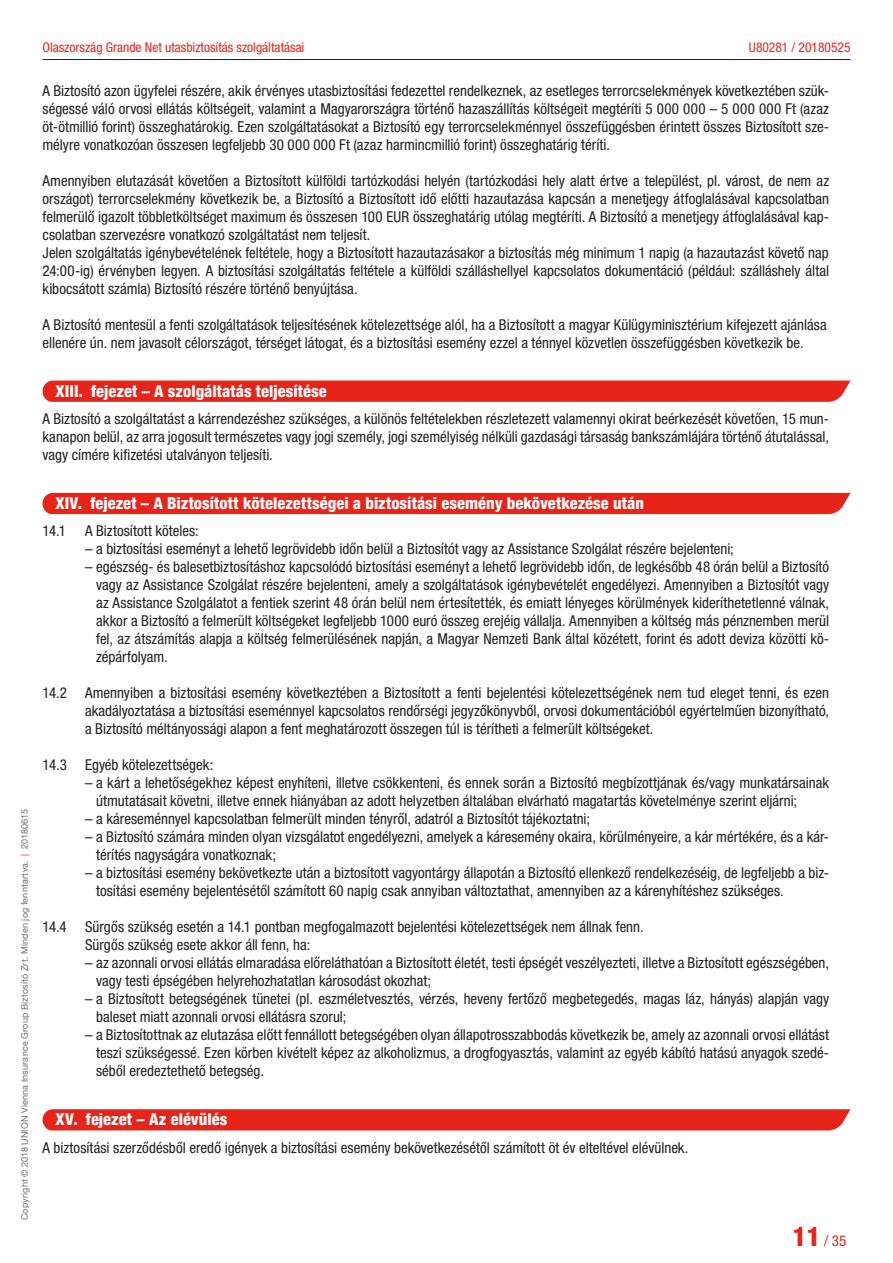
<style>
.page{position:relative;width:893px;height:1263px;background:#fff}
.page>*{position:absolute;margin:0;border:0;box-sizing:border-box;transform-origin:0 0}
.t1{font:800 condensed 16.5px "Helvetica Neue LT Pro";letter-spacing:.005em;color:#fff}
.t2{font:condensed 15px/18px "Helvetica Neue LT Pro";color:#231f20}
.t3{font:condensed 15px "Helvetica Neue LT Pro";color:#e72419}
.t4{font:condensed 13.5px "Helvetica Neue LT Pro";color:#e72419}
.t5{font:9px "Helvetica Neue LT Pro";letter-spacing:.02em;color:#6c6d70}
.s1{color:#e72419}
.s2{font-weight:800;font-size:27px}
</style>
<div class="page">
<hr style="left:43px;top:59px;width:807px;height:1px;background:#231f20">
<div style="left:42px;top:381px;width:808px;height:21px;background:#e72419"></div>
<div style="left:42px;top:493px;width:808px;height:21px;background:#e72419"></div>
<div style="left:42px;top:1109px;width:808px;height:21px;background:#e72419"></div>
<p class="t5" style="left:19px;top:1220px;width:413px;rotate:-90deg">Copyright © 2018 UNION Vienna Insurance Group Biztosító Zrt. Minden jog fenntartva. <span class="s1">|</span> 20180615</p>
<p class="t4" style="left:43px;top:40px;width:263px">Olaszország Grande Net utasbiztosítás szolgáltatásai</p>
<p class="t4" style="left:749px;top:40px;width:103px">U80281 / 20180525</p>
<p class="t2" style="left:43px;top:81px;width:788px;text-align:justify">A Biztosító azon ügyfelei részére, akik érvényes utasbiztosítási fedezettel rendelkeznek, az esetleges terrorcselekmények következtében szük&shy;ségessé váló orvosi ellátás költségeit, valamint a Magyarországra történő hazaszállítás költségeit megtéríti 5 000 000 – 5 000 000 Ft (azaz öt-ötmillió forint) összeghatárokig. Ezen szolgáltatásokat a Biztosító egy terrorcselekménnyel összefüggésben érintett összes Biztosított sze&shy;mélyre vonatkozóan összesen legfeljebb 30 000 000 Ft (azaz harmincmillió forint) összeghatárig téríti.</p>
<p class="t2" style="left:43px;top:171px;width:788px">Amennyiben elutazását követően a Biztosított külföldi tartózkodási helyén (tartózkodási hely alatt értve a települést, pl. várost, de nem az országot) terrorcselekmény következik be, a Biztosító a Biztosított idő előtti hazautazása kapcsán a menetjegy átfoglalásával kapcsolatban felmerülő igazolt többletköltséget maximum és összesen 100 EUR összeghatárig utólag megtéríti. A Biztosító a menetjegy átfoglalásával kap&shy;csolatban szervezésre vonatkozó szolgáltatást nem teljesít.<br>Jelen szolgáltatás igénybevételének feltétele, hogy a Biztosított hazautazásakor a biztosítás még minimum 1 napig (a hazautazást követő nap 24:00-ig) érvényben legyen. A biztosítási szolgáltatás feltétele a külföldi szálláshellyel kapcsolatos dokumentáció (például: szálláshely által kibocsátott számla) Biztosító részére történő benyújtása.</p>
<p class="t2" style="left:43px;top:315px;width:786px">A Biztosító mentesül a fenti szolgáltatások teljesítésének kötelezettsége alól, ha a Biztosított a magyar Külügyminisztérium kifejezett ajánlása ellenére ún. nem javasolt célországot, térséget látogat, és a biztosítási esemény ezzel a ténnyel közvetlen összefüggésben következik be.</p>
<p class="t1" style="left:56px;top:381px;width:273px">XIII. fejezet – A szolgáltatás teljesítése</p>
<p class="t2" style="left:43px;top:410px;width:788px;text-align:justify">A Biztosító a szolgáltatást a kárrendezéshez szükséges, a különös feltételekben részletezett valamennyi okirat beérkezését követően, 15 mun&shy;kanapon belül, az arra jogosult természetes vagy jogi személy, jogi személyiség nélküli gazdasági társaság bankszámlájára történő átutalással, vagy címére kifizetési utalványon teljesíti.</p>
<p class="t1" style="left:56px;top:493px;width:590px">XIV. fejezet – A Biztosított kötelezettségei a biztosítási esemény bekövetkezése után</p>
<p class="t2" style="left:43px;top:522px;width:25px">14.1</p>
<p class="t2" style="left:85px;top:522px;width:115px">A Biztosított köteles:</p>
<p class="t2" style="left:85px;top:540px;width:650px">– a biztosítási eseményt a lehető legrövidebb időn belül a Biztosítót vagy az Assistance Szolgálat részére bejelenteni;</p>
<p class="t2" style="left:96px;top:558px;width:735px;text-align:justify;text-indent:-11px">– egészség- és balesetbiztosításhoz kapcsolódó biztosítási eseményt a lehető legrövidebb időn, de legkésőbb 48 órán belül a Biztosító vagy az Assistance Szolgálat részére bejelenteni, amely a szolgáltatások igénybevételét engedélyezi. Amennyiben a Biztosítót vagy az Assistance Szolgálatot a fentiek szerint 48 órán belül nem értesítették, és emiatt lényeges körülmények kideríthetetlenné válnak, akkor a Biztosító a felmerült költségeket legfeljebb 1000 euró összeg erejéig vállalja. Amennyiben a költség más pénznemben merül fel, az átszámítás alapja a költség felmerülésének napján, a Magyar Nemzeti Bank által közétett, forint és adott deviza közötti kö&shy;zépárfolyam.</p>
<p class="t2" style="left:85px;top:684px;width:746px;text-align:justify;text-indent:-43px">14.2 Amennyiben a biztosítási esemény következtében a Biztosított a fenti bejelentési kötelezettségének nem tud eleget tenni, és ezen akadályoztatása a biztosítási eseménnyel kapcsolatos rendőrségi jegyzőkönyvből, orvosi dokumentációból egyértelműen bizonyítható, a Biztosító méltányossági alapon a fent meghatározott összegen túl is térítheti a felmerült költségeket.</p>
<p class="t2" style="left:43px;top:756px;width:172px">14.3 Egyéb kötelezettségek:</p>
<p class="t2" style="left:96px;top:774px;width:734px;text-indent:-11px">– a kárt a lehetőségekhez képest enyhíteni, illetve csökkenteni, és ennek során a Biztosító megbízottjának és/vagy munkatársainak útmutatásait követni, illetve ennek hiányában az adott helyzetben általában elvárható magatartás követelménye szerint eljárni;</p>
<p class="t2" style="left:85px;top:810px;width:506px">– a káreseménnyel kapcsolatban felmerült minden tényről, adatról a Biztosítót tájékoztatni;</p>
<p class="t2" style="left:96px;top:828px;width:733px;text-indent:-11px">– a Biztosító számára minden olyan vizsgálatot engedélyezni, amelyek a káresemény okaira, körülményeire, a kár mértékére, és a kár&shy;térítés nagyságára vonatkoznak;</p>
<p class="t2" style="left:96px;top:864px;width:733px;text-indent:-11px">– a biztosítási esemény bekövetkezte után a biztosított vagyontárgy állapotán a Biztosító ellenkező rendelkezéséig, de legfeljebb a biz&shy;tosítási esemény bejelentésétől számított 60 napig csak annyiban változtathat, amennyiben az a kárenyhítéshez szükséges.</p>
<p class="t2" style="left:85px;top:918px;width:560px;text-indent:-43px">14.4 Sürgős szükség esetén a 14.1 pontban megfogalmazott bejelentési kötelezettségek nem állnak fenn.<br>Sürgős szükség esete akkor áll fenn, ha:</p>
<p class="t2" style="left:96px;top:954px;width:734px;text-indent:-11px">– az azonnali orvosi ellátás elmaradása előreláthatóan a Biztosított életét, testi épségét veszélyezteti, illetve a Biztosított egészségében, vagy testi épségében helyrehozhatatlan károsodást okozhat;</p>
<p class="t2" style="left:96px;top:990px;width:735px;text-indent:-11px">– a Biztosított betegségének tünetei (pl. eszméletvesztés, vérzés, heveny fertőző megbetegedés, magas láz, hányás) alapján vagy baleset miatt azonnali orvosi ellátásra szorul;</p>
<p class="t2" style="left:96px;top:1026px;width:734px;text-align:justify;text-indent:-11px">– a Biztosítottnak az elutazása előtt fennállott betegségében olyan állapotrosszabbodás következik be, amely az azonnali orvosi ellátást teszi szükségessé. Ezen körben kivételt képez az alkoholizmus, a drogfogyasztás, valamint az egyéb kábító hatású anyagok szedé&shy;séből eredeztethető betegség.</p>
<p class="t1" style="left:56px;top:1109px;width:173px">XV. fejezet – Az elévülés</p>
<p class="t2" style="left:43px;top:1138px;width:647px">A biztosítási szerződésből eredő igények a biztosítási esemény bekövetkezésétől számított öt év elteltével elévülnek.</p>
<p class="t3" style="left:792px;top:1232px;width:55px"><span class="s2">11</span> / 35</p>
</div>
